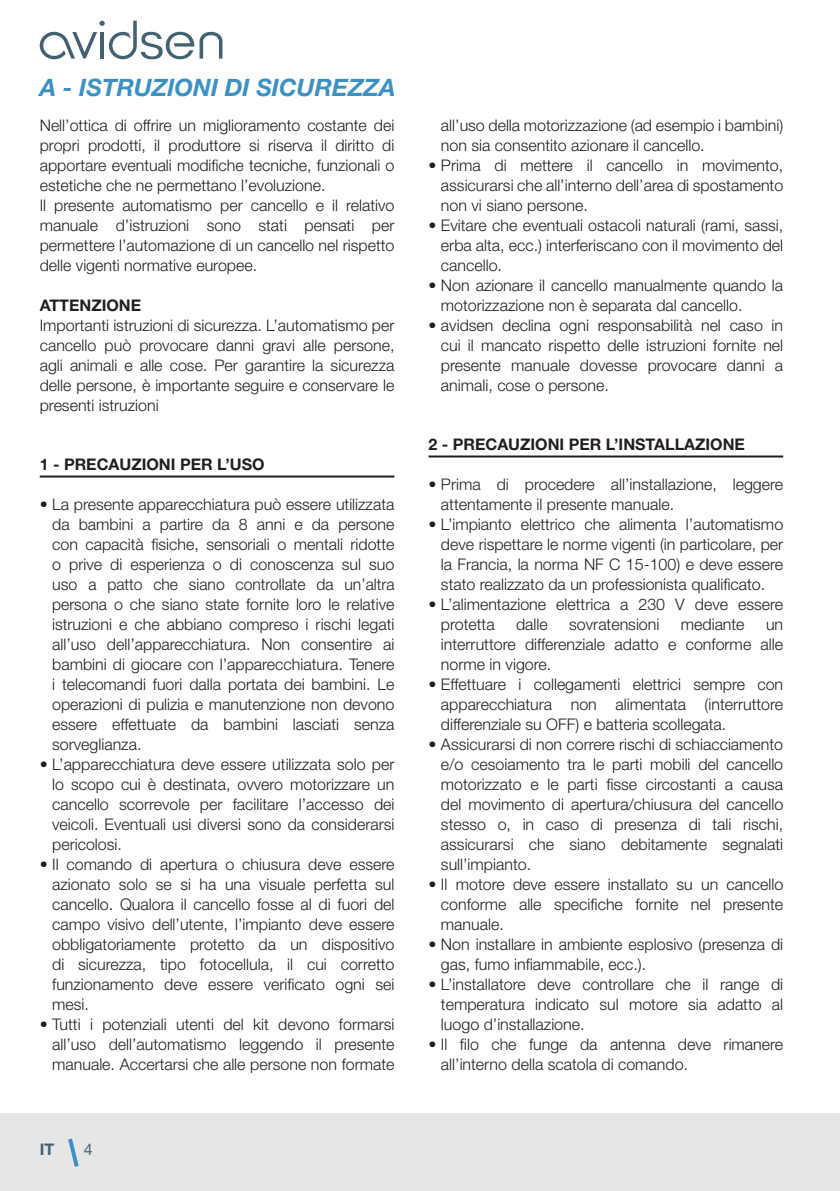
<style>
.page{position:relative;width:840px;height:1191px;background:#fff}
.page>*{position:absolute;margin:0;border:0;box-sizing:border-box;transform-origin:0 0}
.t1{font:italic 700 24px "Helvetica Neue LT Std";color:#3c91c2}
.t2{font:300 16px/20px "Helvetica Neue LT Std";color:#231f20;text-align:justify}
.t3{font:700 16px "Helvetica Neue LT Std";color:#231f20}
.t4{font:700 16px "Helvetica Neue LT Std";color:#436173}
.t5{font:16px "Helvetica Neue LT Std";color:#436173}
</style>
<div class="page">
<div style="left:0;top:1113px;width:839px;height:78px;background:#e6e6e7"></div>
<svg style="left:68px;top:1138px;width:11px;height:29px"></svg>
<svg style="left:40px;top:21px;width:182px;height:38px"></svg>
<hr style="left:40px;top:475px;width:354px;height:2px;background:#231f20">
<hr style="left:428px;top:455px;width:354px;height:2px;background:#231f20">
<h1 class="t1" style="left:40px;top:73px;width:357px">A - ISTRUZIONI DI SICUREZZA</h1>
<p class="t2" style="left:40px;top:114px;width:356px;text-align:left">Nell’ottica di offrire un miglioramento costante dei propri prodotti, il produttore si riserva il diritto di apportare eventuali modifiche tecniche, funzionali o estetiche che ne permettano l’evoluzione.<br>Il presente automatismo per cancello e il relativo manuale d’istruzioni sono stati pensati per permettere l’automazione di un cancello nel rispetto delle vigenti normative europee.</p>
<p class="t3" style="left:40px;top:295px;width:103px">ATTENZIONE</p>
<p class="t2" style="left:40px;top:314px;width:356px">Importanti istruzioni di sicurezza. L’automatismo per cancello può provocare danni gravi alle persone, agli animali e alle cose. Per garantire la sicurezza delle persone, è importante seguire e conservare le presenti istruzioni</p>
<p class="t3" style="left:40px;top:454px;width:226px">1 - PRECAUZIONI PER L’USO</p>
<p class="t2" style="left:52px;top:494px;width:343px;text-indent:-12px">• La presente apparecchiatura può essere utilizzata da bambini a partire da 8 anni e da persone con capacità fisiche, sensoriali o mentali ridotte o prive di esperienza o di conoscenza sul suo uso a patto che siano controllate da un’altra persona o che siano state fornite loro le relative istruzioni e che abbiano compreso i rischi legati all’uso dell’apparecchiatura. Non consentire ai bambini di giocare con l’apparecchiatura. Tenere i telecomandi fuori dalla portata dei bambini. Le operazioni di pulizia e manutenzione non devono essere effettuate da bambini lasciati senza sorveglianza.</p>
<p class="t2" style="left:52px;top:754px;width:343px;text-indent:-12px">• L’apparecchiatura deve essere utilizzata solo per lo scopo cui è destinata, ovvero motorizzare un cancello scorrevole per facilitare l’accesso dei veicoli. Eventuali usi diversi sono da considerarsi pericolosi.</p>
<p class="t2" style="left:52px;top:854px;width:343px;text-indent:-12px">• Il comando di apertura o chiusura deve essere azionato solo se si ha una visuale perfetta sul cancello. Qualora il cancello fosse al di fuori del campo visivo dell’utente, l’impianto deve essere obbligatoriamente protetto da un dispositivo di sicurezza, tipo fotocellula, il cui corretto funzionamento deve essere verificato ogni sei mesi.</p>
<p class="t2" style="left:52px;top:1014px;width:343px;text-indent:-12px">• Tutti i potenziali utenti del kit devono formarsi all’uso dell’automatismo leggendo il presente manuale. Accertarsi che alle persone non formate</p>
<p class="t4" style="left:40px;top:1139px;width:16px">IT</p>
<p class="t5" style="left:84px;top:1140px;width:10px">4</p>
<p class="t2" style="left:440px;top:114px;width:343px">all’uso della motorizzazione (ad esempio i bambini) non sia consentito azionare il cancello.</p>
<p class="t2" style="left:440px;top:154px;width:343px;text-indent:-12px">• Prima di mettere il cancello in movimento, assicurarsi che all’interno dell’area di spostamento non vi siano persone.</p>
<p class="t2" style="left:440px;top:214px;width:343px;text-indent:-12px">• Evitare che eventuali ostacoli naturali (rami, sassi, erba alta, ecc.) interferiscano con il movimento del cancello.</p>
<p class="t2" style="left:440px;top:274px;width:343px;text-indent:-12px">• Non azionare il cancello manualmente quando la motorizzazione non è separata dal cancello.</p>
<p class="t2" style="left:440px;top:314px;width:343px;text-indent:-12px">• avidsen declina ogni responsabilità nel caso in cui il mancato rispetto delle istruzioni fornite nel presente manuale dovesse provocare danni a animali, cose o persone.</p>
<p class="t3" style="left:428px;top:434px;width:318px">2 - PRECAUZIONI PER L’INSTALLAZIONE</p>
<p class="t2" style="left:440px;top:474px;width:343px;text-indent:-12px">• Prima di procedere all’installazione, leggere attentamente il presente manuale.</p>
<p class="t2" style="left:440px;top:514px;width:343px;text-indent:-12px">• L’impianto elettrico che alimenta l’automatismo deve rispettare le norme vigenti (in particolare, per la Francia, la norma NF C 15-100) e deve essere stato realizzato da un professionista qualificato.</p>
<p class="t2" style="left:440px;top:594px;width:343px;text-indent:-12px">• L’alimentazione elettrica a 230 V deve essere protetta</p>
<p class="t2" style="left:516px;top:614px;width:33px">dalle</p>
<p class="t2" style="left:569px;top:614px;width:92px">sovratensioni</p>
<p class="t2" style="left:680px;top:614px;width:65px">mediante</p>
<p class="t2" style="left:440px;top:614px;width:343px;text-indent:325px">un interruttore differenziale adatto e conforme alle norme in vigore.</p>
<p class="t2" style="left:440px;top:674px;width:343px;text-indent:-12px">• Effettuare i collegamenti elettrici sempre con apparecchiatura non alimentata (interruttore differenziale su OFF) e batteria scollegata.</p>
<p class="t2" style="left:440px;top:734px;width:343px;text-indent:-12px">• Assicurarsi di non correre rischi di schiacciamento e/o cesoiamento tra le parti mobili del cancello motorizzato e le parti fisse circostanti a causa del movimento di apertura/chiusura del cancello stesso o, in caso di presenza di tali rischi, assicurarsi che siano debitamente segnalati sull’impianto.</p>
<p class="t2" style="left:440px;top:874px;width:343px;text-indent:-12px">• Il motore deve essere installato su un cancello conforme alle specifiche fornite nel presente manuale.</p>
<p class="t2" style="left:440px;top:934px;width:343px;text-indent:-12px">• Non installare in ambiente esplosivo (presenza di gas, fumo infiammabile, ecc.).</p>
<p class="t2" style="left:440px;top:974px;width:343px;text-indent:-12px">• L’installatore deve controllare che il range di temperatura indicato sul motore sia adatto al luogo d’installazione.</p>
<p class="t2" style="left:440px;top:1034px;width:343px;text-indent:-12px">• Il filo che funge da antenna deve rimanere all’interno della scatola di comando.</p>
</div>
